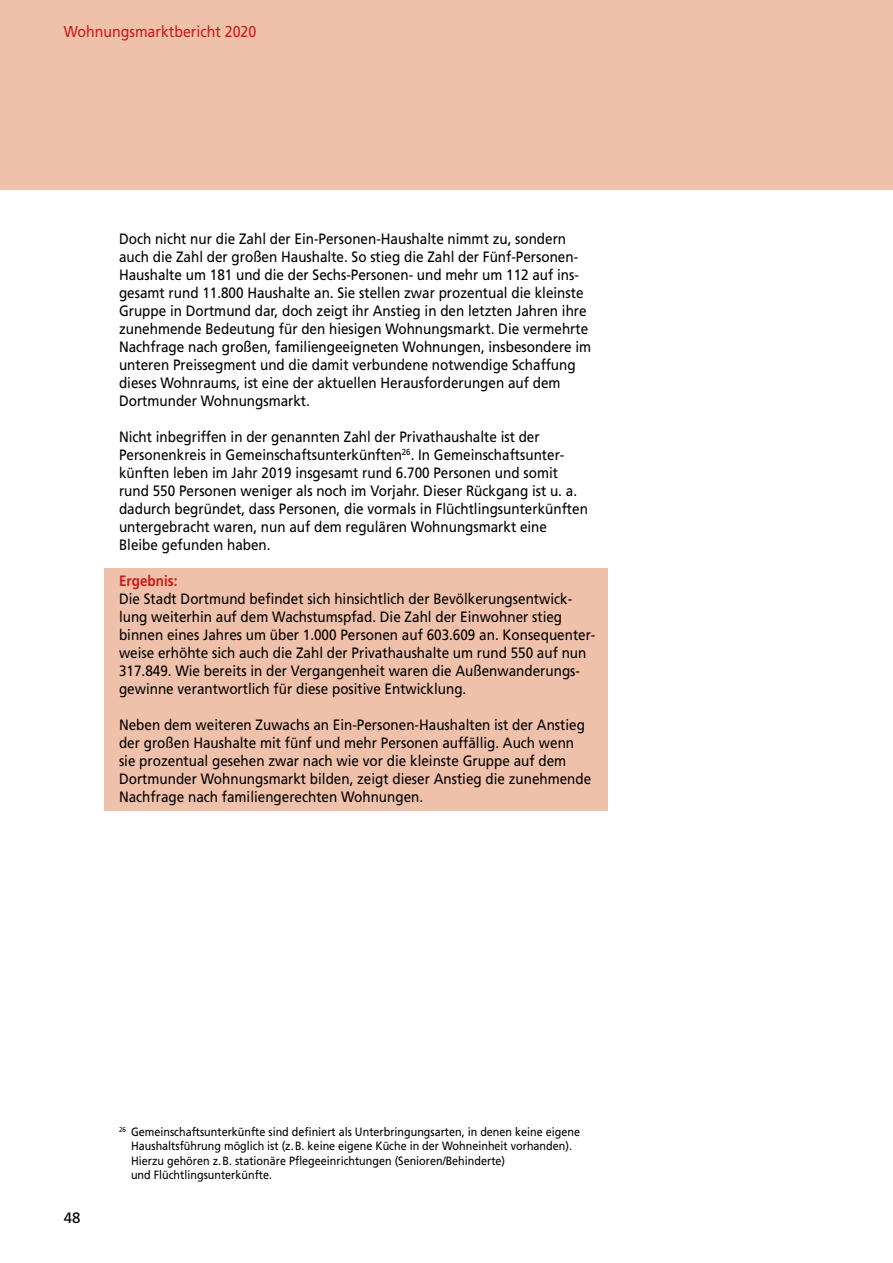
<style>
.page{position:relative;width:893px;height:1263px;background:#fff}
.page>*{position:absolute;margin:0;border:0;box-sizing:border-box;transform-origin:0 0}
.t1{font:15.75px "Frutiger LT";color:#ca1b19;scale:.9 1}
.t2{font:15px/18px "Frutiger LT";color:#000;scale:.9 1}
.t3{font:700 15px "Frutiger LT";color:#ca1b19;scale:.9 1}
.t4{font:15px "Frutiger LT";color:#000}
.t5{font:12px/14.4px "Frutiger LT";color:#000;scale:.9 1}
</style>
<div class="page">
<div style="left:0;top:0;width:893px;height:190px;background:#f0c1aa"></div>
<div style="left:105px;top:568px;width:503px;height:243px;background:#f0c1aa"></div>
<p class="t1" style="left:64px;top:23px;width:215px">Wohnungsmarktbericht 2020</p>
<p class="t2" style="left:119px;top:230px;width:526px">Doch nicht nur die Zahl der Ein-Personen-Haushalte nimmt zu, sondern auch die Zahl der großen Haushalte. So stieg die Zahl der Fünf-Personen-Haushalte um 181 und die der Sechs-Personen- und mehr um 112 auf ins&shy;gesamt rund 11.800 Haushalte an. Sie stellen zwar prozentual die kleinste Gruppe in Dortmund dar, doch zeigt ihr Anstieg in den letzten Jahren ihre zunehmende Bedeutung für den hiesigen Wohnungsmarkt. Die vermehrte Nachfrage nach großen, familiengeeigneten Wohnungen, insbesondere im unteren Preissegment und die damit verbundene notwendige Schaffung dieses Wohnraums, ist eine der aktuellen Herausforderungen auf dem Dortmunder Wohnungsmarkt.</p>
<p class="t2" style="left:119px;top:428px;width:522px">Nicht inbegriffen in der genannten Zahl der Privathaushalte ist der Personenkreis in Gemeinschaftsunterkünften<sup>26</sup>. In Gemeinschaftsunter&shy;künften leben im Jahr 2019 insgesamt rund 6.700 Personen und somit rund 550 Personen weniger als noch im Vorjahr. Dieser Rückgang ist u. a. dadurch begründet, dass Personen, die vormals in Flüchtlingsunterkünften untergebracht waren, nun auf dem regulären Wohnungsmarkt eine Bleibe gefunden haben.</p>
<p class="t3" style="left:119px;top:572px;width:67px">Ergebnis:</p>
<p class="t2" style="left:119px;top:590px;width:531px">Die Stadt Dortmund befindet sich hinsichtlich der Bevölkerungsentwick&shy;lung weiterhin auf dem Wachstumspfad. Die Zahl der Einwohner stieg binnen eines Jahres um über 1.000 Personen auf 603.609 an. Konsequenter&shy;weise erhöhte sich auch die Zahl der Privathaushalte um rund 550 auf nun 317.849. Wie bereits in der Vergangenheit waren die Außenwanderungs&shy;gewinne verantwortlich für diese positive Entwicklung.</p>
<p class="t2" style="left:119px;top:716px;width:526px">Neben dem weiteren Zuwachs an Ein-Personen-Haushalten ist der Anstieg der großen Haushalte mit fünf und mehr Personen auffällig. Auch wenn sie prozentual gesehen zwar nach wie vor die kleinste Gruppe auf dem Dortmunder Wohnungsmarkt bilden, zeigt dieser Anstieg die zunehmende Nachfrage nach familiengerechten Wohnungen.</p>
<p class="t4" style="left:64px;top:1209px;width:18px">48</p>
<p class="t5" style="left:131px;top:1124px;width:500px;text-indent:-12px"><sup>26</sup> Gemeinschaftsunterkünfte sind definiert als Unterbringungsarten, in denen keine eigene Haushaltsführung möglich ist (z.B. keine eigene Küche in der Wohneinheit vorhanden).<br>Hierzu gehören z.B. stationäre Pflegeeinrichtungen (Senioren/Behinderte)<br>und Flüchtlingsunterkünfte.</p>
</div>
